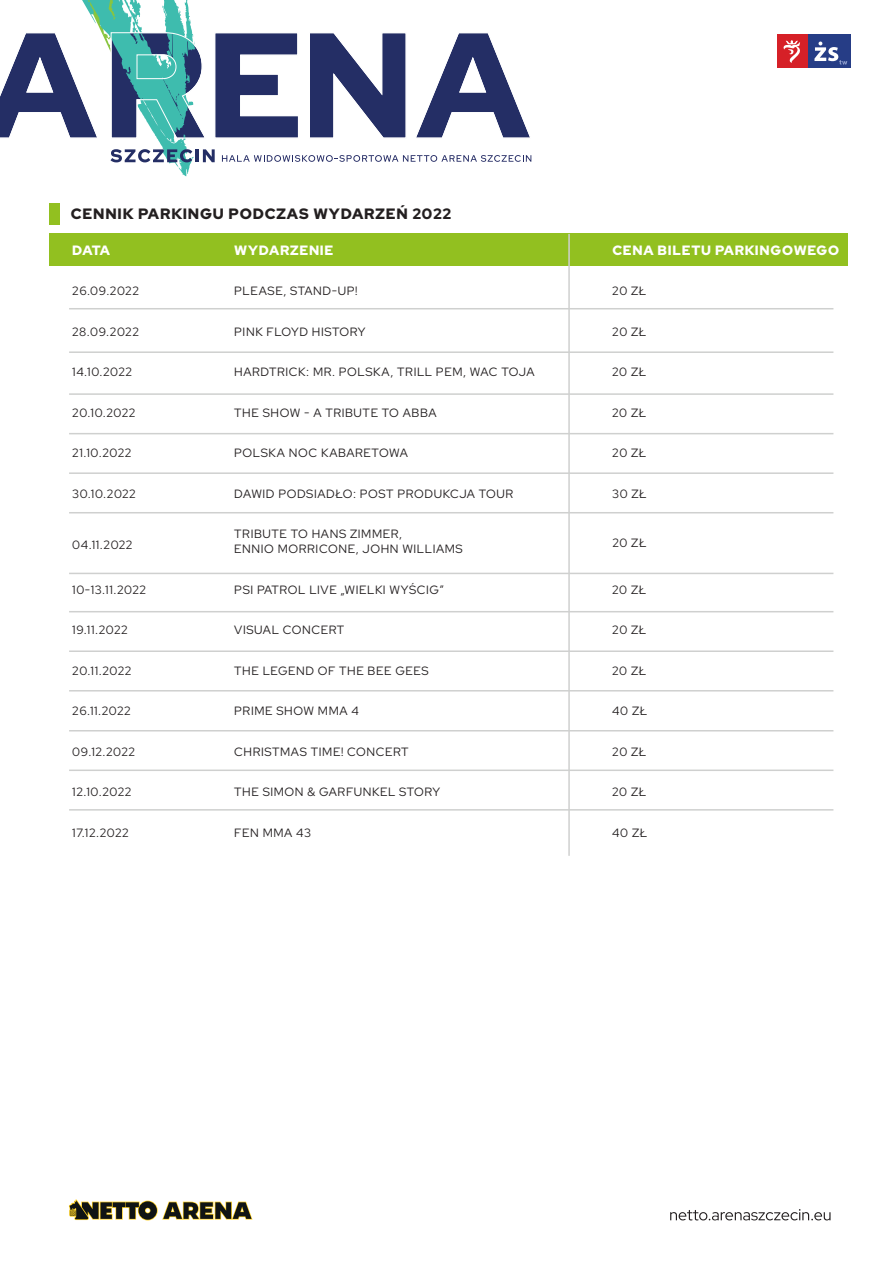
<style>
.page{position:relative;width:893px;height:1263px;background:#fff}
.page>*{position:absolute;margin:0;border:0;box-sizing:border-box;transform-origin:0 0}
.t1{font:300 15px "Red Hat Display";letter-spacing:.055em;color:#231f20}
.t2{font:300 13.5px "Red Hat Display";letter-spacing:.055em;color:#fff}
.t3{font:300 12px/15px "Red Hat Display";letter-spacing:.05em;color:#231f20}
</style>
<div class="page">
<div style="left:50px;top:233px;width:798px;height:33px;background:#92c020"></div>
<hr style="left:568px;top:234px;width:2px;height:622px;background:#cfd0cf">
<hr style="left:69px;top:308px;width:764px;height:1px;background:#cfd0cf">
<hr style="left:69px;top:351px;width:764px;height:2px;background:#cfd0cf">
<hr style="left:69px;top:393px;width:764px;height:2px;background:#cfd0cf">
<hr style="left:69px;top:433px;width:764px;height:1px;background:#cfd0cf">
<hr style="left:69px;top:611px;width:764px;height:1px;background:#cfd0cf">
<hr style="left:69px;top:730px;width:764px;height:1px;background:#cfd0cf">
<hr style="left:69px;top:472px;width:764px;height:2px;background:#cfd0cf">
<hr style="left:69px;top:650px;width:764px;height:2px;background:#cfd0cf">
<hr style="left:69px;top:769px;width:764px;height:2px;background:#cfd0cf">
<hr style="left:69px;top:512px;width:764px;height:1px;background:#cfd0cf">
<hr style="left:69px;top:690px;width:764px;height:1px;background:#cfd0cf">
<hr style="left:69px;top:809px;width:764px;height:2px;background:#cfd0cf">
<hr style="left:69px;top:573px;width:764px;height:1px;background:#cfd0cf">
<svg style="left:0;top:33px;width:530px;height:105px"></svg>
<svg style="left:16px;top:0;width:199px;height:176px"></svg>
<svg style="left:222px;top:155px;width:309px;height:7px"></svg>
<div style="left:777px;top:34px;width:31px;height:34px;background:#d62027"></div>
<svg style="left:783px;top:40px;width:17px;height:23px"></svg>
<div style="left:808px;top:34px;width:42px;height:34px;background:#263d86"></div>
<svg style="left:814px;top:42px;width:33px;height:23px"></svg>
<div style="left:50px;top:203px;width:10px;height:21px;background:#92c020"></div>
<svg style="left:69px;top:1199px;width:183px;height:21px"></svg>
<svg style="left:670px;top:1209px;width:160px;height:11px"></svg>
<p class="t1" style="left:71px;top:204px;width:382px">CENNIK PARKINGU PODCZAS WYDARZEŃ 2022</p>
<p class="t2" style="left:72px;top:241px;width:39px">DATA</p>
<p class="t2" style="left:234px;top:241px;width:101px">WYDARZENIE</p>
<p class="t2" style="left:612px;top:241px;width:228px">CENA BILETU PARKINGOWEGO</p>
<p class="t3" style="left:72px;top:283px;width:68px">26.09.2022</p>
<p class="t3" style="left:234px;top:283px;width:125px">PLEASE, STAND-UP!</p>
<p class="t3" style="left:612px;top:283px;width:36px">20 ZŁ</p>
<p class="t3" style="left:72px;top:324px;width:68px">28.09.2022</p>
<p class="t3" style="left:234px;top:324px;width:133px">PINK FLOYD HISTORY</p>
<p class="t3" style="left:612px;top:324px;width:36px">20 ZŁ</p>
<p class="t3" style="left:72px;top:364px;width:61px">14.10.2022</p>
<p class="t3" style="left:234px;top:364px;width:302px">HARDTRICK: MR. POLSKA, TRILL PEM, WAC TOJA</p>
<p class="t3" style="left:612px;top:364px;width:36px">20 ZŁ</p>
<p class="t3" style="left:72px;top:405px;width:65px">20.10.2022</p>
<p class="t3" style="left:234px;top:405px;width:204px">THE SHOW - A TRIBUTE TO ABBA</p>
<p class="t3" style="left:612px;top:405px;width:36px">20 ZŁ</p>
<p class="t3" style="left:72px;top:445px;width:61px">21.10.2022</p>
<p class="t3" style="left:234px;top:445px;width:175px">POLSKA NOC KABARETOWA</p>
<p class="t3" style="left:612px;top:445px;width:36px">20 ZŁ</p>
<p class="t3" style="left:72px;top:486px;width:65px">30.10.2022</p>
<p class="t3" style="left:234px;top:486px;width:281px">DAWID PODSIADŁO: POST PRODUKCJA TOUR</p>
<p class="t3" style="left:612px;top:486px;width:36px">30 ZŁ</p>
<p class="t3" style="left:72px;top:537px;width:62px">04.11.2022</p>
<p class="t3" style="left:234px;top:526px;width:230px">TRIBUTE TO HANS ZIMMER,<br>ENNIO MORRICONE, JOHN WILLIAMS</p>
<p class="t3" style="left:612px;top:535px;width:36px">20 ZŁ</p>
<p class="t3" style="left:72px;top:582px;width:75px">10-13.11.2022</p>
<p class="t3" style="left:234px;top:582px;width:211px">PSI PATROL LIVE „WIELKI WYŚCIG”</p>
<p class="t3" style="left:612px;top:582px;width:36px">20 ZŁ</p>
<p class="t3" style="left:72px;top:622px;width:57px">19.11.2022</p>
<p class="t3" style="left:234px;top:622px;width:112px">VISUAL CONCERT</p>
<p class="t3" style="left:612px;top:622px;width:36px">20 ZŁ</p>
<p class="t3" style="left:72px;top:663px;width:61px">20.11.2022</p>
<p class="t3" style="left:234px;top:663px;width:196px">THE LEGEND OF THE BEE GEES</p>
<p class="t3" style="left:612px;top:663px;width:36px">20 ZŁ</p>
<p class="t3" style="left:72px;top:703px;width:60px">26.11.2022</p>
<p class="t3" style="left:234px;top:703px;width:126px">PRIME SHOW MMA 4</p>
<p class="t3" style="left:612px;top:703px;width:37px">40 ZŁ</p>
<p class="t3" style="left:72px;top:744px;width:64px">09.12.2022</p>
<p class="t3" style="left:234px;top:744px;width:176px">CHRISTMAS TIME! CONCERT</p>
<p class="t3" style="left:612px;top:744px;width:36px">20 ZŁ</p>
<p class="t3" style="left:72px;top:784px;width:61px">12.10.2022</p>
<p class="t3" style="left:234px;top:784px;width:207px">THE SIMON &amp; GARFUNKEL STORY</p>
<p class="t3" style="left:612px;top:784px;width:36px">20 ZŁ</p>
<p class="t3" style="left:72px;top:825px;width:58px">17.12.2022</p>
<p class="t3" style="left:234px;top:825px;width:78px">FEN MMA 43</p>
<p class="t3" style="left:612px;top:825px;width:37px">40 ZŁ</p>
</div>
